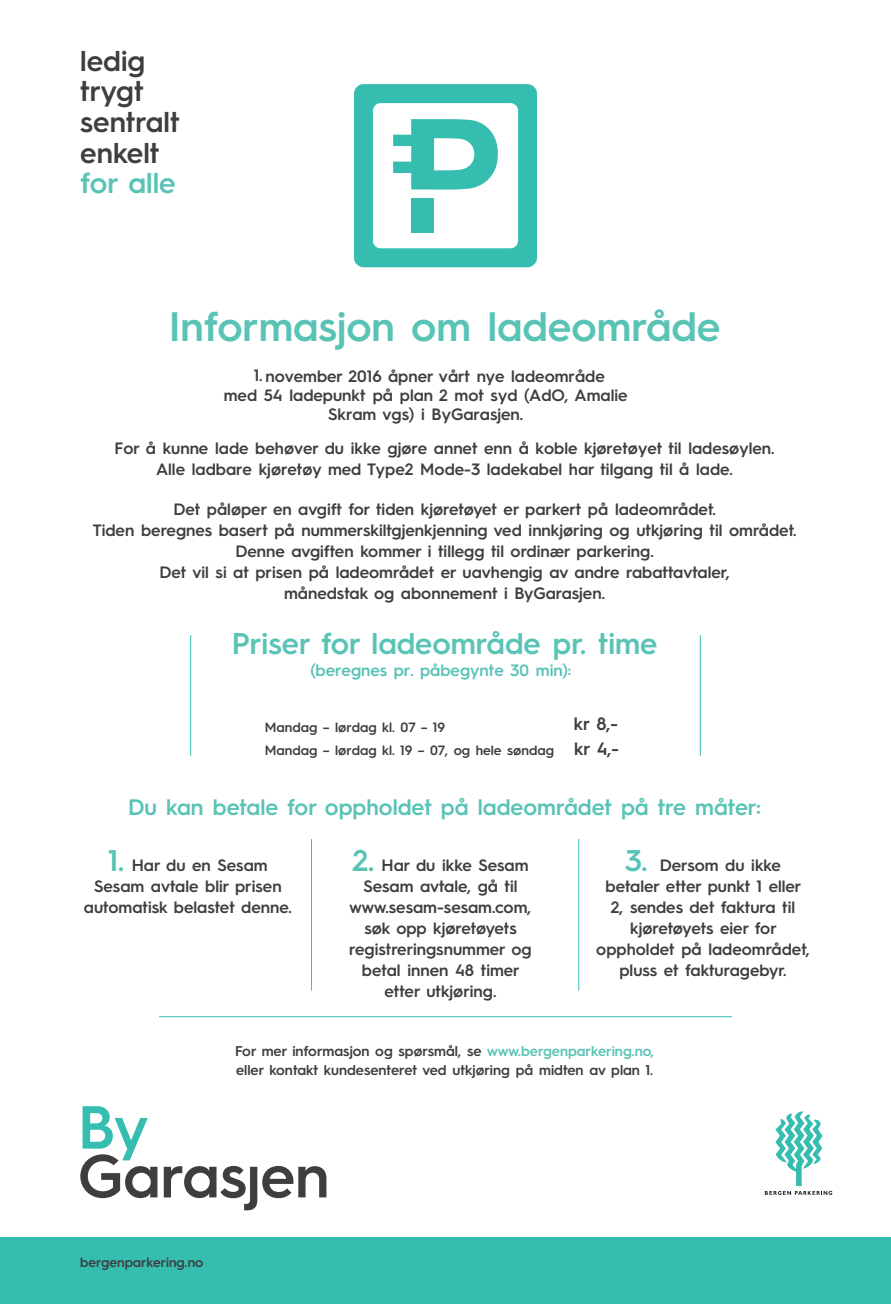
<style>
.page{position:relative;width:891px;height:1304px;background:#fff}
.page>*{position:absolute;margin:0;border:0;box-sizing:border-box;transform-origin:0 0}
.t1{font:600 41.25px "Hurme Geometric Sans 3";color:#59c3b6}
.t2{font:600 30px "Hurme Geometric Sans 3";color:#59c3b6}
.t3{font:600 28.8px/30.7px "Hurme Geometric Sans 3";color:#3e3e3f}
.t4{font:600 28.8px "Hurme Geometric Sans 3";color:#59c3b6}
.t5{font:600 22.5px "Hurme Geometric Sans 3";color:#59c3b6}
.t6{font:600 18px "Hurme Geometric Sans 3";color:#3e3e3f}
.t7{font:600 16.5px/21px "Hurme Geometric Sans 3";color:#3e3e3f;text-align:center}
.t8{font:600 16.5px "Hurme Geometric Sans 3";color:#59c3b6}
.t9{font:600 14.25px/18.8px "Hurme Geometric Sans 3";color:#3e3e3f}
.t10{font:600 13.5px "Hurme Geometric Sans 3";color:#3e3e3f}
.s1{font-size:18px}
.s2{font-size:30px;color:#59c3b6}
.s3{color:#59c3b6}
</style>
<div class="page">
<svg style="left:80px;top:1106px;width:246px;height:104px"></svg>
<svg style="left:765px;top:1111px;width:67px;height:83px"></svg>
<div style="left:0;top:1237px;width:891px;height:66px;background:#35beb0"></div>
<hr style="left:311px;top:839px;width:1px;height:151px;background:#35beb0">
<hr style="left:159px;top:1016px;width:573px;height:1px;background:#35beb0">
<hr style="left:190px;top:635px;width:1px;height:120px;background:#35beb0">
<hr style="left:700px;top:635px;width:1px;height:120px;background:#35beb0">
<hr style="left:578px;top:839px;width:1px;height:151px;background:#35beb0">
<svg style="left:354px;top:84px;width:183px;height:183px"></svg>
<h3 class="t3" style="left:80px;top:43px;width:101px">ledig trygt sentralt enkelt</h3>
<h3 class="t4" style="left:80px;top:163px;width:97px">for alle</h3>
<h1 class="t1" style="left:169px;top:298px;width:553px">Informasjon om ladeområde</h1>
<p class="t7" style="left:224px;top:364px;width:405px;line-height:20px">1. november 2016 åpner vårt nye ladeområde<br>med 54 ladepunkt på plan 2 mot syd (AdO, Amalie</p>
<p class="t7" style="left:328px;top:402px;width:197px">Skram vgs) i ByGarasjen.</p>
<p class="t7" style="left:115px;top:436px;width:661px">For å kunne lade behøver du ikke gjøre annet enn å koble kjøretøyet til ladesøylen.<br>Alle ladbare kjøretøy med Type2 Mode-3 ladekabel har tilgang til å lade.</p>
<p class="t7" style="left:93px;top:497px;width:705px">Det påløper en avgift for tiden kjøretøyet er parkert på ladeområdet.<br>Tiden beregnes basert på nummerskiltgjenkjenning ved innkjøring og utkjøring til området.<br>Denne avgiften kommer i tillegg til ordinær parkering.<br>Det vil si at prisen på ladeområdet er uavhengig av andre rabattavtaler,<br>månedstak og abonnement i ByGarasjen.</p>
<h2 class="t2" style="left:232px;top:622px;width:427px">Priser for ladeområde pr. time</h2>
<p class="t8" style="left:310px;top:658px;width:262px">(beregnes pr. påbegynte 30 min):</p>
<p class="t10" style="left:265px;top:718px;width:182px">Mandag – lørdag kl. 07 – 19</p>
<p class="t6" style="left:574px;top:710px;width:46px">kr 8,-</p>
<p class="t10" style="left:265px;top:741px;width:356px">Mandag – lørdag kl. 19 – 07, og hele søndag <span class="s1">kr 4,-</span></p>
<h3 class="t5" style="left:128px;top:791px;width:634px">Du kan betale for oppholdet på ladeområdet på tre måter:</h3>
<p class="t7" style="left:84px;top:853px;width:209px"><span class="s2">1.</span> Har du en Sesam<br>Sesam avtale blir prisen automatisk belastet denne.</p>
<p class="t7" style="left:349px;top:853px;width:184px"><span class="s2">2.</span> Har du ikke Sesam<br>Sesam avtale, gå til www.sesam-sesam.com, søk opp kjøretøyets registreringsnummer og betal innen 48 timer etter utkjøring.</p>
<p class="t7" style="left:596px;top:853px;width:215px"><span class="s2">3.</span> Dersom du ikke betaler etter punkt 1 eller<br>2, sendes det faktura til kjøretøyets eier for oppholdet på ladeområdet, pluss et fakturagebyr.</p>
<p class="t9" style="left:235px;top:1040px;width:421px">For mer informasjon og spørsmål, se <span class="s3">www.bergenparkering.no, </span>eller kontakt kundesenteret ved utkjøring på midten av plan 1.</p>
<p class="t10" style="left:80px;top:1252px;width:125px">bergenparkering.no</p>
</div>
